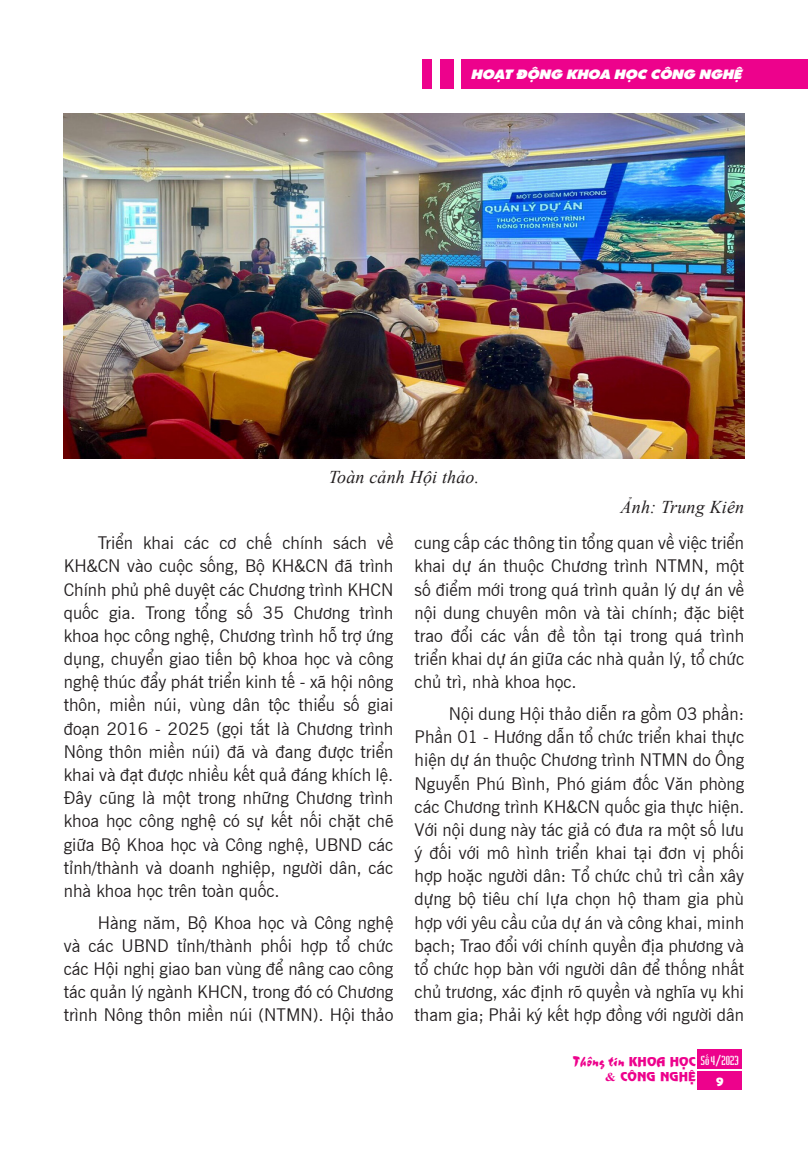
<style>
.page{position:relative;width:808px;height:1149px;background:#fff}
.page>*{position:absolute;margin:0;border:0;box-sizing:border-box;transform-origin:0 0}
.t1{font:italic 18px "Times New Roman";letter-spacing:.01em;color:#231f20}
.t2{font:17.25px/23.1px "UVN Tin Tuc";color:#231f20;text-align:justify}
.t3{font:15px "UVN Thang Vu";color:#ed028c}
.t4{font:13.5px "UTM Sharnay";color:#fff;scale:1.08 1}
.t5{font:12px "UVN Nguyen Du";color:#ed028c;scale:1.08 1}
.t6{font:12px "UVN Hai Ba Trung";color:#fff}
.t7{font:11.25px "UVN Nguyen Du";color:#fff;scale:1.08 1}
.s1{font-family:"UVN Nguyen Du";font-size:12px}
.s2{font-family:"Times New Roman";font-weight:700}
</style>
<div class="page">
<div style="left:697px;top:1049px;width:45px;height:19px;background:#ed028c"></div>
<div style="left:697px;top:1071px;width:45px;height:18px;background:#ed028c"></div>
<div style="left:461px;top:59px;width:347px;height:30px;background:#ed028c"></div>
<div style="left:440px;top:59px;width:13px;height:30px;background:#ed028c"></div>
<div style="left:422px;top:59px;width:10px;height:30px;background:#ed028c"></div>
<img style="left:64px;top:114px;width:680px;height:344px">
<p class="t4" style="left:471px;top:63px;width:252px">HOẠT ĐỘNG KHOA HỌC CÔNG NGHỆ</p>
<p class="t1" style="left:329px;top:464px;width:152px">Toàn cảnh Hội thảo.</p>
<p class="t1" style="left:621px;top:494px;width:125px">Ảnh: Trung Kiên</p>
<p class="t2" style="left:64px;top:529px;width:331px;text-indent:34px">Triển khai các cơ chế chính sách về KH&amp;CN vào cuộc sống, Bộ KH&amp;CN đã trình Chính phủ phê duyệt các Chương trình KHCN quốc gia. Trong tổng số 35 Chương trình khoa học công nghệ, Chương trình hỗ trợ ứng dụng, chuyển giao tiến bộ khoa học và công nghệ thúc đẩy phát triển kinh tế - xã hội nông thôn, miền núi, vùng dân tộc thiểu số giai đoạn 2016 - 2025 (gọi tắt là Chương trình Nông thôn miền núi) đã và đang được triển khai và đạt được nhiều kết quả đáng khích lệ.<br>Đây cũng là một trong những Chương trình khoa học công nghệ có sự kết nối chặt chẽ giữa Bộ Khoa học và Công nghệ, UBND các tỉnh/thành và doanh nghiệp, người dân, các nhà khoa học trên toàn quốc.</p>
<p class="t2" style="left:64px;top:909px;width:331px;text-indent:34px">Hàng năm, Bộ Khoa học và Công nghệ và các UBND tỉnh/thành phối hợp tổ chức các Hội nghị giao ban vùng để nâng cao công tác quản lý ngành KHCN, trong đó có Chương trình Nông thôn miền núi (NTMN). Hội thảo</p>
<p class="t2" style="left:415px;top:529px;width:331px">cung cấp các thông tin tổng quan về việc triển khai dự án thuộc Chương trình NTMN, một số điểm mới trong quá trình quản lý dự án về nội dung chuyên môn và tài chính; đặc biệt trao đổi các vấn đề tồn tại trong quá trình triển khai dự án giữa các nhà quản lý, tổ chức chủ trì, nhà khoa học.</p>
<p class="t2" style="left:415px;top:700px;width:331px;text-indent:34px">Nội dung Hội thảo diễn ra gồm 03 phần:<br>Phần 01 - Hướng dẫn tổ chức triển khai thực hiện dự án thuộc Chương trình NTMN do Ông Nguyễn Phú Bình, Phó giám đốc Văn phòng các Chương trình KH&amp;CN quốc gia thực hiện.<br>Với nội dung này tác giả có đưa ra một số lưu ý đối với mô hình triển khai tại đơn vị phối hợp hoặc người dân: Tổ chức chủ trì cần xây dựng bộ tiêu chí lựa chọn hộ tham gia phù hợp với yêu cầu của dự án và công khai, minh bạch; Trao đổi với chính quyền địa phương và tổ chức họp bàn với người dân để thống nhất chủ trương, xác định rõ quyền và nghĩa vụ khi tham gia; Phải ký kết hợp đồng với người dân</p>
<p class="t6" style="left:701px;top:1050px;width:39px">Số 4/2023</p>
<p class="t7" style="left:716px;top:1073px;width:9px">9</p>
<p class="t3" style="left:573px;top:1049px;width:124px">Thông tin <span class="s1">KHOA HỌC</span></p>
<p class="t5" style="left:605px;top:1067px;width:85px"><span class="s2">&amp;</span> CÔNG NGHỆ</p>
</div>
